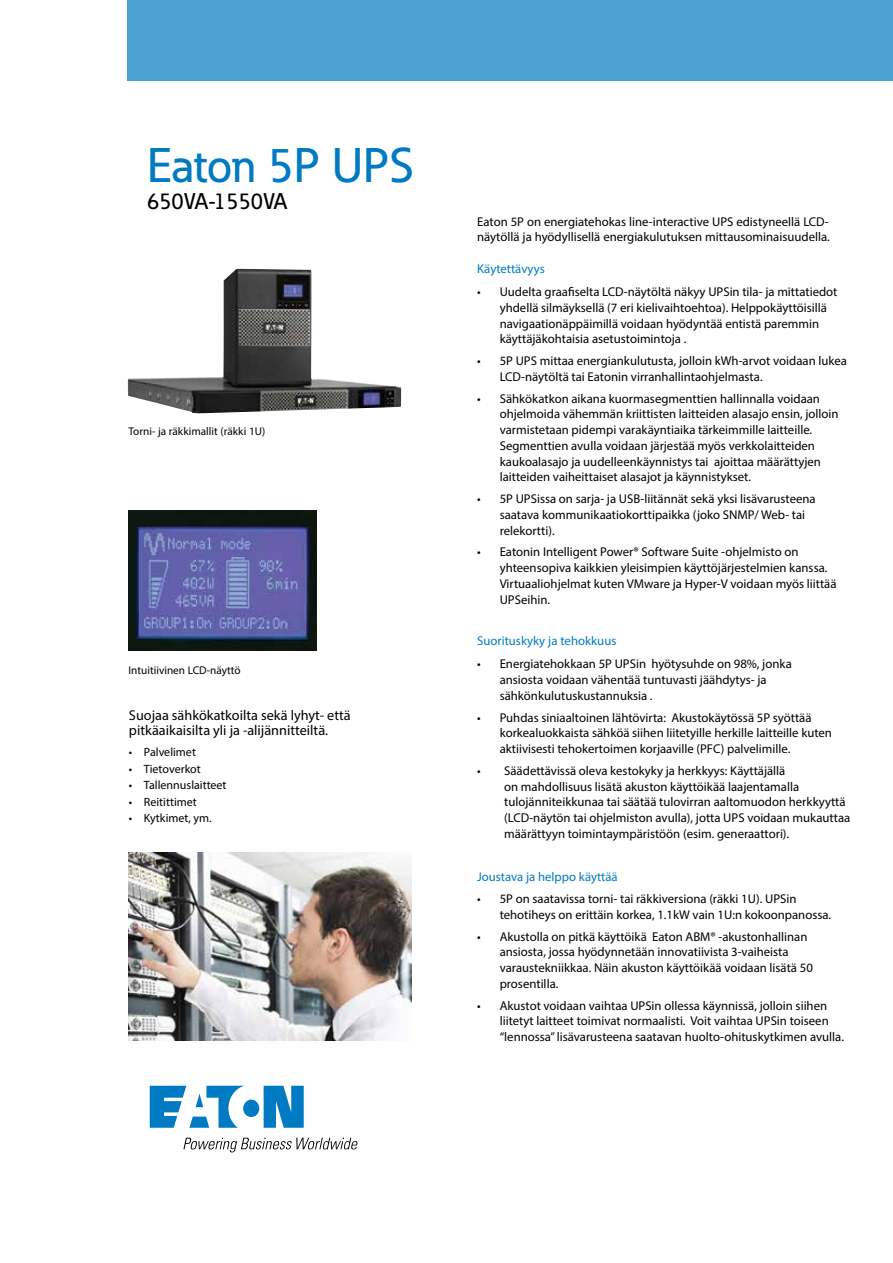
<style>
.page{position:relative;width:893px;height:1263px;background:#fff}
.page>*{position:absolute;margin:0;border:0;box-sizing:border-box;transform-origin:0 0}
.t1{font:500 48px "Eaton";color:#007ac2}
.t2{font:500 22.5px "Eaton";color:#000}
.t3{font:14.25px/15.8px "Myriad Pro";color:#000}
.t4{font:12.75px/15.8px "Myriad Pro";color:#000}
.t5{font:12.75px "Myriad Pro";color:#007ac2}
.t6{font:12px "Myriad Pro";color:#000}
.t7{font:11.25px "Myriad Pro";color:#000}
</style>
<div class="page">
<div style="left:127px;top:0;width:766px;height:80px;background:#4da2d4"></div>
<svg style="left:150px;top:1086px;width:154px;height:42px"></svg>
<svg style="left:183px;top:1138px;width:175px;height:14px"></svg>
<img style="left:129px;top:510px;width:188px;height:141px">
<img style="left:129px;top:853px;width:282px;height:188px">
<img style="left:128px;top:269px;width:273px;height:144px">
<h1 class="t1" style="left:147px;top:136px;width:268px">Eaton 5P UPS</h1>
<h2 class="t2" style="left:147px;top:187px;width:142px">650VA-1550VA</h2>
<p class="t7" style="left:128px;top:424px;width:138px">Torni- ja räkkimallit (räkki 1U)</p>
<p class="t7" style="left:128px;top:663px;width:114px">Intuitiivinen LCD-näyttö</p>
<p class="t3" style="left:129px;top:707px;width:223px">Suojaa sähkökatkoilta sekä lyhyt- että pitkäaikaisilta yli ja -alijännitteiltä.</p>
<p class="t6" style="left:129px;top:745px;width:68px">• Palvelimet</p>
<p class="t6" style="left:129px;top:761px;width:73px">• Tietoverkot</p>
<p class="t6" style="left:129px;top:778px;width:99px">• Tallennuslaitteet</p>
<p class="t6" style="left:129px;top:794px;width:69px">• Reitittimet</p>
<p class="t6" style="left:129px;top:811px;width:84px">• Kytkimet, ym.</p>
<p class="t4" style="left:477px;top:215px;width:354px;line-height:14.2px">Eaton 5P on energiatehokas line-interactive UPS edistyneellä LCD&shy;näytöllä ja hyödyllisellä energiakulutuksen mittausominaisuudella.</p>
<p class="t5" style="left:477px;top:261px;width:69px">Käytettävyys</p>
<p class="t4" style="left:500px;top:284px;width:339px;text-indent:-23px">• Uudelta graafiselta LCD-näytöltä näkyy UPSin tila- ja mittatiedot yhdellä silmäyksellä (7 eri kielivaihtoehtoa). Helppokäyttöisillä navigaationäppäimillä voidaan hyödyntää entistä paremmin käyttäjäkohtaisia asetustoimintoja .</p>
<p class="t4" style="left:500px;top:353px;width:349px;text-indent:-23px">• 5P UPS mittaa energiankulutusta, jolloin kWh-arvot voidaan lukea<br>LCD-näytöltä tai Eatonin virranhallintaohjelmasta.</p>
<p class="t4" style="left:500px;top:390px;width:340px;text-indent:-23px">• Sähkökatkon aikana kuormasegmenttien hallinnalla voidaan ohjelmoida vähemmän kriittisten laitteiden alasajo ensin, jolloin varmistetaan pidempi varakäyntiaika tärkeimmille laitteille.<br>Segmenttien avulla voidaan järjestää myös verkkolaitteiden kaukoalasajo ja uudelleenkäynnistys tai ajoittaa määrättyjen laitteiden vaiheittaiset alasajot ja käynnistykset.</p>
<p class="t4" style="left:500px;top:491px;width:318px;text-indent:-23px">• 5P UPSissa on sarja- ja USB-liitännät sekä yksi lisävarusteena saatava kommunikaatiokorttipaikka (joko SNMP/ Web- tai relekortti).</p>
<p class="t4" style="left:500px;top:544px;width:338px;text-indent:-23px">• Eatonin Intelligent Power® Software Suite -ohjelmisto on yhteensopiva kaikkien yleisimpien käyttöjärjestelmien kanssa.<br>Virtuaaliohjelmat kuten VMware ja Hyper-V voidaan myös liittää UPSeihin.</p>
<p class="t5" style="left:477px;top:633px;width:141px">Suorituskyky ja tehokkuus</p>
<p class="t4" style="left:500px;top:656px;width:294px;text-indent:-23px">• Energiatehokkaan 5P UPSin hyötysuhde on 98%, jonka ansiosta voidaan vähentää tuntuvasti jäähdytys- ja sähkönkulutuskustannuksia .</p>
<p class="t4" style="left:500px;top:709px;width:334px;text-indent:-23px">• Puhdas siniaaltoinen lähtövirta: Akustokäytössä 5P syöttää korkealuokkaista sähköä siihen liitetyille herkille laitteille kuten aktiivisesti tehokertoimen korjaaville (PFC) palvelimille.</p>
<p class="t4" style="left:504px;top:762px;width:348px;text-indent:-27px">• Säädettävissä oleva kestokyky ja herkkyys: Käyttäjällä<br>on mahdollisuus lisätä akuston käyttöikää laajentamalla tulojänniteikkunaa tai säätää tulovirran aaltomuodon herkkyyttä (LCD-näytön tai ohjelmiston avulla), jotta UPS voidaan mukauttaa määrättyyn toimintaympäristöön (esim. generaattori).</p>
<p class="t5" style="left:477px;top:869px;width:142px">Joustava ja helppo käyttää</p>
<p class="t4" style="left:500px;top:891px;width:333px;text-indent:-23px">• 5P on saatavissa torni- tai räkkiversiona (räkki 1U). UPSin tehotiheys on erittäin korkea, 1.1kW vain 1U:n kokoonpanossa.</p>
<p class="t4" style="left:500px;top:928px;width:315px;text-indent:-23px">• Akustolla on pitkä käyttöikä Eaton ABM® -akustonhallinan ansiosta, jossa hyödynnetään innovatiivista 3-vaiheista varaustekniikkaa. Näin akuston käyttöikää voidaan lisätä 50 prosentilla.</p>
<p class="t4" style="left:500px;top:997px;width:346px;text-indent:-23px">• Akustot voidaan vaihtaa UPSin ollessa käynnissä, jolloin siihen liitetyt laitteet toimivat normaalisti. Voit vaihtaa UPSin toiseen “lennossa” lisävarusteena saatavan huolto-ohituskytkimen avulla.</p>
</div>
